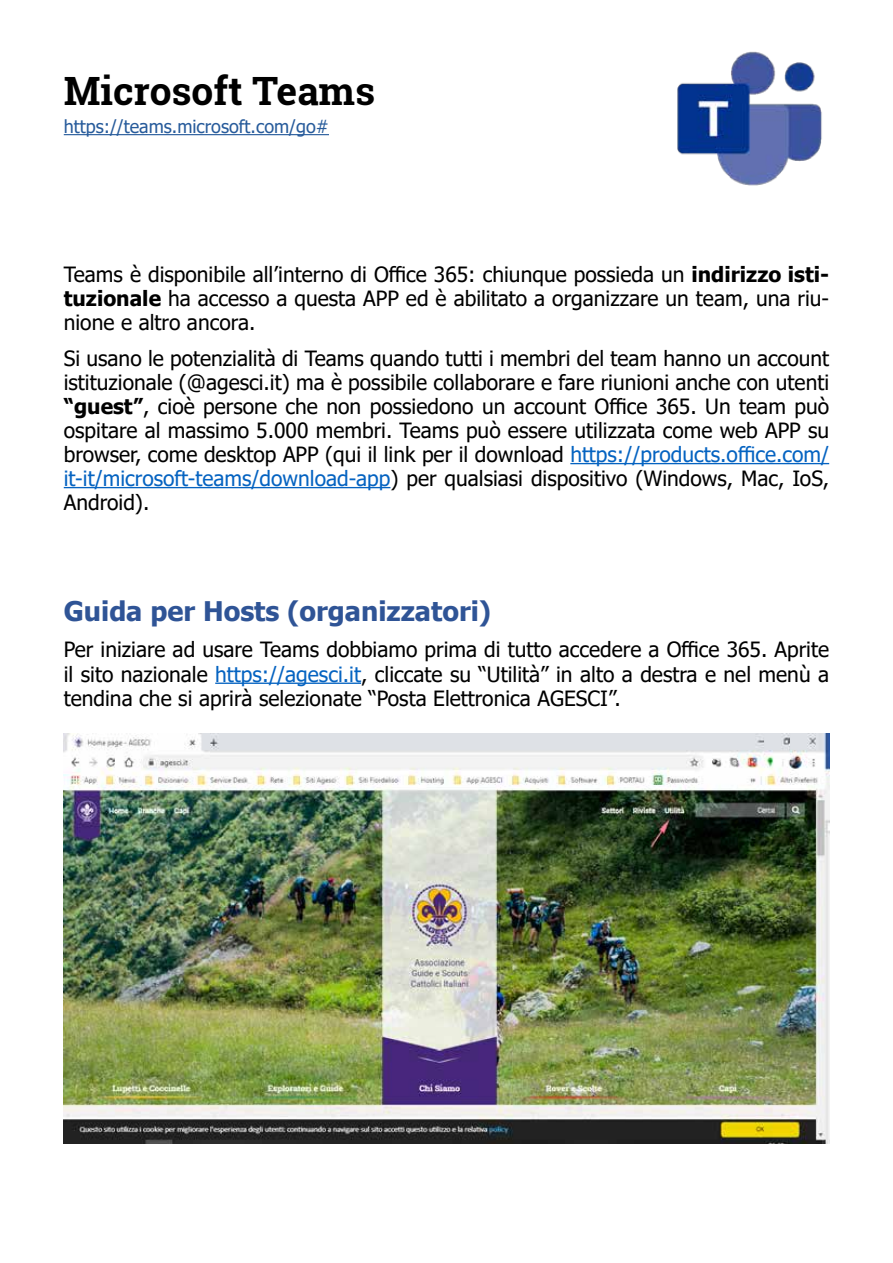
<style>
.page{position:relative;width:893px;height:1263px;background:#fff}
.page>*{position:absolute;margin:0;border:0;box-sizing:border-box;transform-origin:0 0}
.t1{font:700 39px "Roboto Slab";color:#000}
.t2{font:700 27px "Tahoma";color:#2f5496}
.t3{font:21px/24px "Tahoma";color:#000;text-align:justify}
.t4{font:18px "Tahoma";color:#275b9b}
.s1{font-weight:700}
.s2{color:#0563c1}
</style>
<div class="page">
<hr style="left:64px;top:134px;width:265px;height:1px;background:#275b9b">
<img style="left:677px;top:51px;width:145px;height:135px">
<hr style="left:570px;top:463px;width:259px;height:1px;background:#0563c1">
<hr style="left:64px;top:487px;width:326px;height:1px;background:#0563c1">
<hr style="left:215px;top:682px;width:146px;height:2px;background:#0563c1">
<img style="left:64px;top:734px;width:765px;height:410px">
<h1 class="t1" style="left:64px;top:64px;width:313px">Microsoft Teams</h1>
<p class="t4" style="left:64px;top:115px;width:267px">https://teams.microsoft.com/go#</p>
<p class="t3" style="left:64px;top:263px;width:767px">Teams è disponibile all’interno di Office 365: chiunque possieda un <span class="s1">indirizzo isti&shy;tuzionale</span> ha accesso a questa APP ed è abilitato a organizzare un team, una riu&shy;nione e altro ancora.</p>
<p class="t3" style="left:64px;top:347px;width:767px">Si usano le potenzialità di Teams quando tutti i membri del team hanno un account istituzionale (@agesci.it) ma è possibile collaborare e fare riunioni anche con utenti <span class="s1">“guest”</span>, cioè persone che non possiedono un account Office 365. Un team può ospitare al massimo 5.000 membri. Teams può essere utilizzata come web APP su browser, come desktop APP (qui il link per il download <span class="s2">https://products.office.com/ it-it/microsoft-teams/download-app</span>) per qualsiasi dispositivo (Windows, Mac, IoS, Android).</p>
<p class="t2" style="left:64px;top:593px;width:429px">Guida per Hosts (organizzatori)</p>
<p class="t3" style="left:64px;top:639px;width:767px">Per iniziare ad usare Teams dobbiamo prima di tutto accedere a Office 365. Aprite il sito nazionale <span class="s2">https://agesci.it</span>, cliccate su “Utilità” in alto a destra e nel menù a tendina che si aprirà selezionate “Posta Elettronica AGESCI”.</p>
</div>
